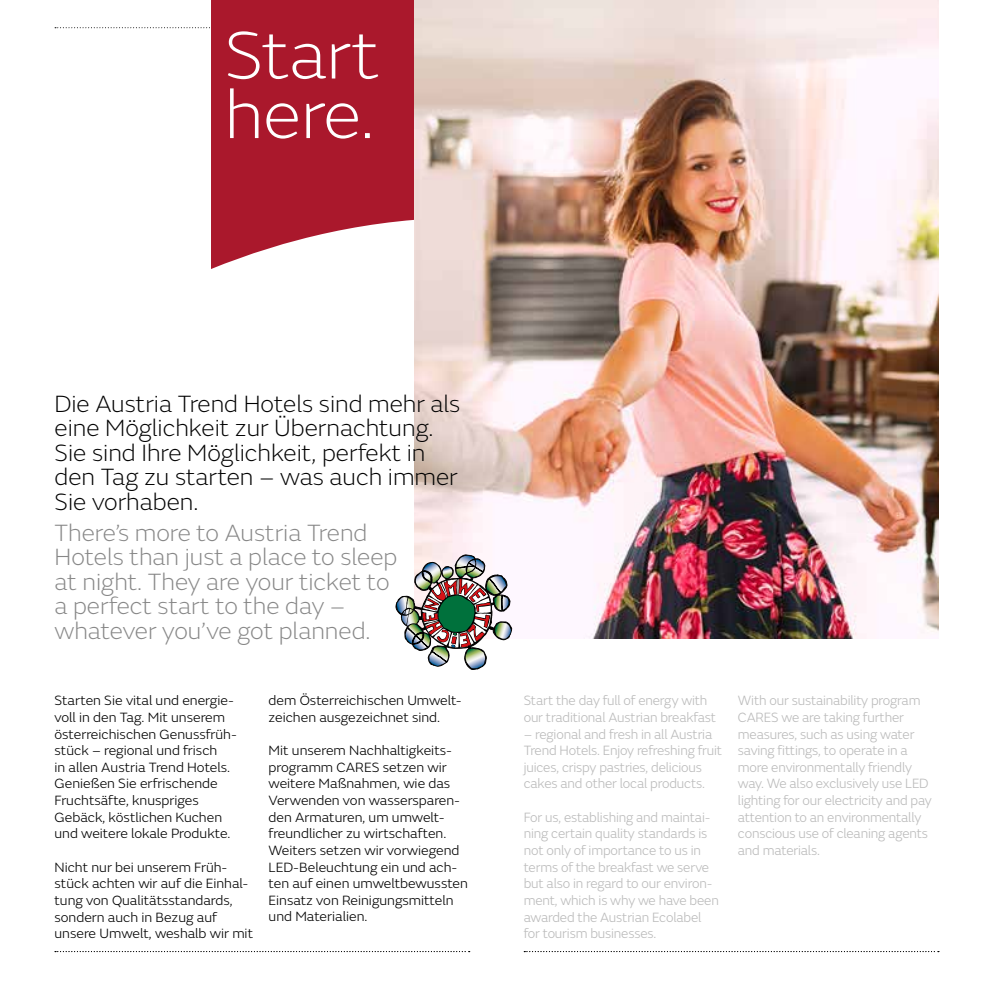
<style>
.page{position:relative;width:993px;height:993px;background:#fff}
.page>*{position:absolute;margin:0;border:0;box-sizing:border-box;transform-origin:0 0}
.t1{font:200 70px/59.5px "FS Emeric";color:#fff}
.t2{font:200 24.5px/24.5px "FS Emeric";color:#000}
.t3{font:200 24.5px/24.5px "FS Emeric";color:#878787}
.t4{font:300 14px/16.6px "FS Emeric";color:#000}
.t5{font:300 14px/16.6px "FS Emeric";letter-spacing:-.01em;color:#bababa;scale:.96 1}
</style>
<div class="page">
<svg style="left:55px;top:27px;width:155px;height:1px"></svg>
<svg style="left:211px;top:0;width:203px;height:269px;background:#b33143"></svg>
<img style="left:414px;top:0;width:524px;height:638px">
<svg style="left:395px;top:554px;width:117px;height:115px"></svg>
<h1 class="t1" style="left:224px;top:22px;width:156px">Start here.</h1>
<h2 class="t2" style="left:54px;top:390px;width:407px">Die Austria Trend Hotels sind mehr als eine Möglichkeit zur Übernachtung.<br>Sie sind Ihre Möglichkeit, perfekt in den Tag zu starten – was auch immer<br>Sie vorhaben.</h2>
<h2 class="t3" style="left:54px;top:519px;width:344px">There’s more to Austria Trend<br>Hotels than just a place to sleep at night. They are your ticket to a perfect start to the day – whatever you’ve got planned.</h2>
<p class="t4" style="left:54px;top:691px;width:184px">Starten Sie vital und energie&shy;voll in den Tag. Mit unserem österreichischen Genussfrüh&shy;stück – regional und frisch<br>in allen Austria Trend Hotels.<br>Genießen Sie erfrischende<br>Fruchtsäfte, knuspriges<br>Gebäck, köstlichen Kuchen und weitere lokale Produkte.</p>
<p class="t4" style="left:54px;top:857px;width:200px">Nicht nur bei unserem Früh&shy;stück achten wir auf die Einhal&shy;tung von Qualitätsstandards, sondern auch in Bezug auf unsere Umwelt, weshalb wir mit</p>
<p class="t4" style="left:268px;top:691px;width:195px">dem Österreichischen Umwelt&shy;zeichen ausgezeichnet sind.</p>
<p class="t4" style="left:268px;top:741px;width:201px">Mit unserem Nachhaltigkeits&shy;programm CARES setzen wir weitere Maßnahmen, wie das<br>Verwenden von wassersparen&shy;den Armaturen, um umwelt&shy;freundlicher zu wirtschaften.<br>Weiters setzen wir vorwiegend<br>LED-Beleuchtung ein und ach&shy;ten auf einen umweltbewussten<br>Einsatz von Reinigungsmitteln und Materialien.</p>
<p class="t5" style="left:523px;top:691px;width:202px">Start the day full of energy with our traditional Austrian breakfast</p>
<p class="t5" style="left:523px;top:724px;width:208px">– regional and fresh in all Austria Trend Hotels. Enjoy refreshing fruit juices, crispy pastries, delicious cakes and other local products.</p>
<p class="t5" style="left:523px;top:807px;width:205px">For us, establishing and maintai&shy;ning certain quality standards is not only of importance to us in terms of the breakfast we serve but also in regard to our environ&shy;ment, which is why we have been awarded the Austrian Ecolabel for tourism businesses.</p>
<p class="t5" style="left:737px;top:691px;width:203px">With our sustainability program<br>CARES we are taking further measures, such as using water saving fittings, to operate in a more environmentally friendly way. We also exclusively use LED lighting for our electricity and pay attention to an environmentally conscious use of cleaning agents and materials.</p>
</div>
